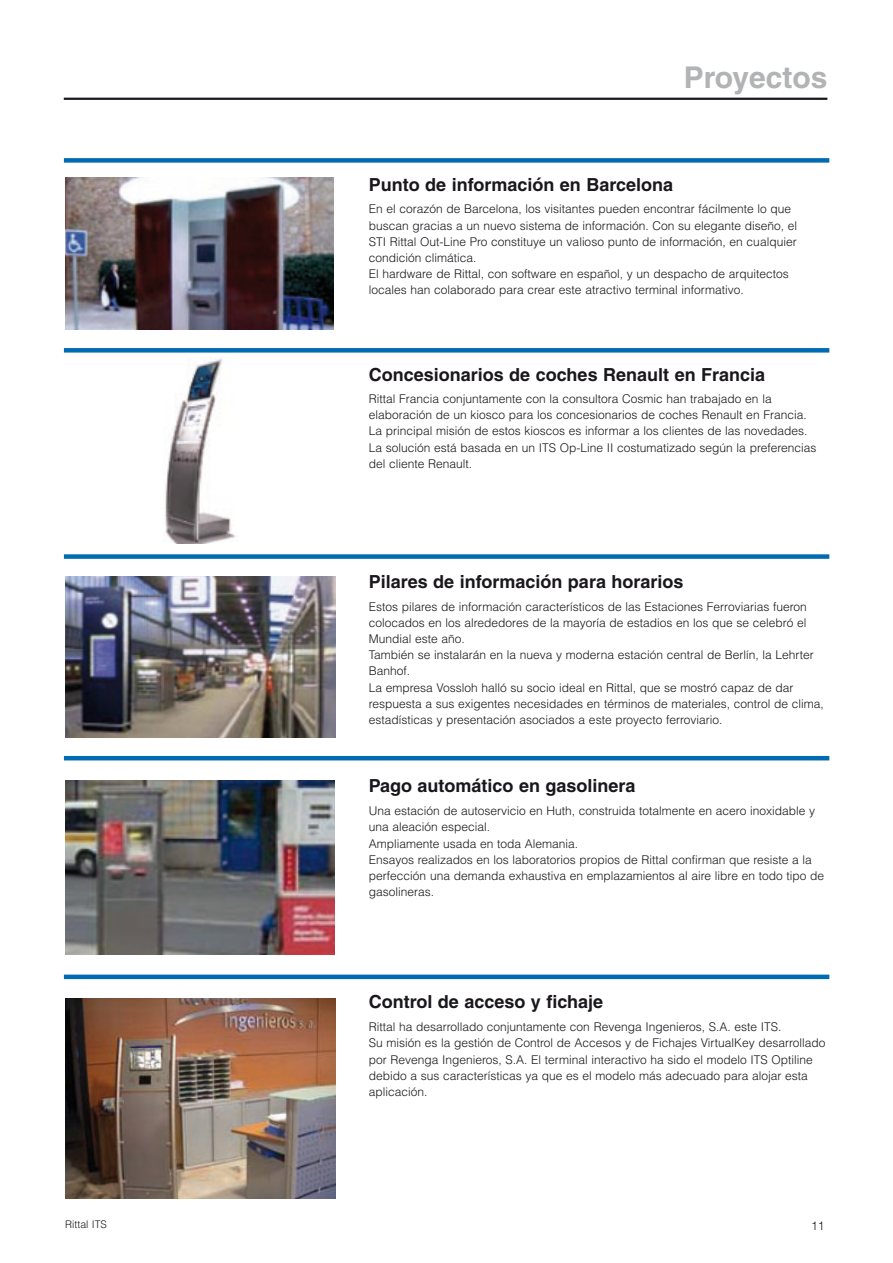
<style>
.page{position:relative;width:893px;height:1263px;background:#fff}
.page>*{position:absolute;margin:0;border:0;box-sizing:border-box;transform-origin:0 0}
.t1{font:700 30px "Helvetica";color:#b1b3b4}
.t2{font:700 18px "Helvetica";color:#1a171c}
.t3{font:300 12px/16.2px "Helvetica";color:#1a171c}
.t4{font:300 10.5px "Helvetica";color:#1a171c}
</style>
<div class="page">
<hr style="left:64px;top:98px;width:763px;height:2px;background:#1a171c">
<img style="left:65px;top:178px;width:268px;height:152px">
<div style="left:64px;top:158px;width:765px;height:5px;background:#006ab3"></div>
<div style="left:64px;top:348px;width:765px;height:5px;background:#006ab3"></div>
<div style="left:64px;top:554px;width:765px;height:5px;background:#006ab3"></div>
<hr style="left:64px;top:756px;width:765px;height:4px;background:#006ab3">
<img style="left:165px;top:358px;width:71px;height:185px">
<img style="left:65px;top:576px;width:270px;height:162px">
<img style="left:65px;top:780px;width:270px;height:174px">
<div style="left:64px;top:974px;width:765px;height:5px;background:#006ab3"></div>
<img style="left:65px;top:999px;width:270px;height:199px">
<h1 class="t1" style="left:684px;top:60px;width:145px">Proyectos</h1>
<h2 class="t2" style="left:369px;top:174px;width:306px">Punto de información en Barcelona</h2>
<p class="t3" style="left:369px;top:201px;width:430px">En el corazón de Barcelona, los visitantes pueden encontrar fácilmente lo que buscan gracias a un nuevo sistema de información. Con su elegante diseño, el STI Rittal Out-Line Pro constituye un valioso punto de información, en cualquier condición climática.<br>El hardware de Rittal, con software en español, y un despacho de arquitectos locales han colaborado para crear este atractivo terminal informativo.</p>
<h2 class="t2" style="left:369px;top:363px;width:398px">Concesionarios de coches Renault en Francia</h2>
<p class="t3" style="left:369px;top:390px;width:449px">Rittal Francia conjuntamente con la consultora Cosmic han trabajado en la elaboración de un kiosco para los concesionarios de coches Renault en Francia.<br>La principal misión de estos kioscos es informar a los clientes de las novedades.<br>La solución está basada en un ITS Op-Line II costumatizado según la preferencias del cliente Renault.</p>
<h2 class="t2" style="left:369px;top:571px;width:316px">Pilares de información para horarios</h2>
<p class="t3" style="left:369px;top:598px;width:456px">Estos pilares de información característicos de las Estaciones Ferroviarias fueron colocados en los alrededores de la mayoría de estadios en los que se celebró el Mundial este año.<br>También se instalarán en la nueva y moderna estación central de Berlín, la Lehrter Banhof.<br>La empresa Vossloh halló su socio ideal en Rittal, que se mostró capaz de dar respuesta a sus exigentes necesidades en términos de materiales, control de clima, estadísticas y presentación asociados a este proyecto ferroviario.</p>
<h2 class="t2" style="left:369px;top:774px;width:268px">Pago automático en gasolinera</h2>
<p class="t3" style="left:369px;top:802px;width:457px">Una estación de autoservicio en Huth, construida totalmente en acero inoxidable y una aleación especial.<br>Ampliamente usada en toda Alemania.<br>Ensayos realizados en los laboratorios propios de Rittal confirman que resiste a la perfección una demanda exhaustiva en emplazamientos al aire libre en todo tipo de gasolineras.</p>
<h2 class="t2" style="left:369px;top:990px;width:236px">Control de acceso y fichaje</h2>
<p class="t3" style="left:369px;top:1018px;width:458px">Rittal ha desarrollado conjuntamente con Revenga Ingenieros, S.A. este ITS.<br>Su misión es la gestión de Control de Accesos y de Fichajes VirtualKey desarrollado por Revenga Ingenieros, S.A. El terminal interactivo ha sido el modelo ITS Optiline debido a sus características ya que es el modelo más adecuado para alojar esta aplicación.</p>
<p class="t4" style="left:65px;top:1218px;width:43px">Rittal ITS</p>
<p class="t3" style="left:811px;top:1217px;width:15px">11</p>
</div>
